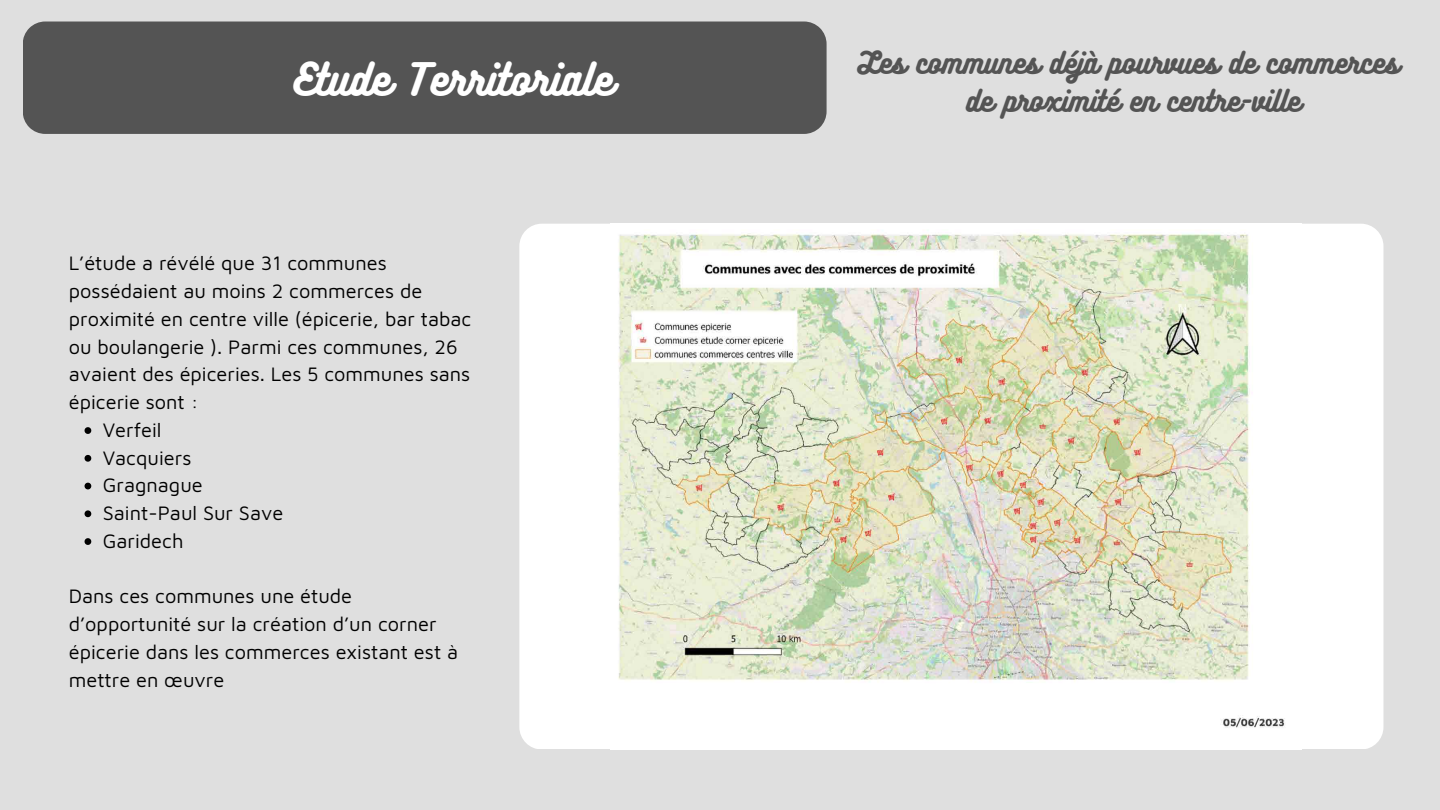
<style>
.page{position:relative;width:1440px;height:810px;background:#dfdfdf}
.page>*{position:absolute;margin:0;border:0;box-sizing:border-box;transform-origin:0 0}
.t1{font:40px "Bukhari Script";color:#fff}
.t2{font:27px "Bukhari Script";color:#545454}
.t3{font:20px/27.8px "Maven Pro";color:#000}
</style>
<div class="page">
<div style="left:519px;top:224px;width:864px;height:525px;background:#fff;border-radius:22px"></div>
<div style="left:23px;top:22px;width:803px;height:112px;background:#545454"></div>
<img style="left:618px;top:233px;width:667px;height:495px">
<svg style="left:85px;top:427px;width:6px;height:7px"></svg>
<svg style="left:85px;top:455px;width:6px;height:7px"></svg>
<svg style="left:85px;top:483px;width:6px;height:6px"></svg>
<svg style="left:85px;top:510px;width:6px;height:7px"></svg>
<svg style="left:85px;top:538px;width:6px;height:7px"></svg>
<p class="t1" style="left:293px;top:53px;width:321px">Etude Territoriale</p>
<p class="t3" style="left:69px;top:249px;width:404px">L’étude a révélé que 31 communes possédaient au moins 2 commerces de proximité en centre ville (épicerie, bar tabac ou boulangerie ). Parmi ces communes, 26 avaient des épiceries. Les 5 communes sans épicerie sont :</p>
<p class="t3" style="left:103px;top:415px;width:60px">Verfeil</p>
<p class="t3" style="left:103px;top:443px;width:90px">Vacquiers</p>
<p class="t3" style="left:103px;top:471px;width:102px">Gragnague</p>
<p class="t3" style="left:103px;top:499px;width:182px">Saint-Paul Sur Save</p>
<p class="t3" style="left:103px;top:526px;width:82px">Garidech</p>
<p class="t3" style="left:69px;top:582px;width:391px">Dans ces communes une étude d’opportunité sur la création d’un corner épicerie dans les commerces existant est à mettre en œuvre</p>
<p class="t2" style="left:857px;top:45px;width:543px">Les communes déjà pourvues de commerces</p>
<p class="t2" style="left:966px;top:83px;width:336px">de proximité en centre-ville</p>
</div>
